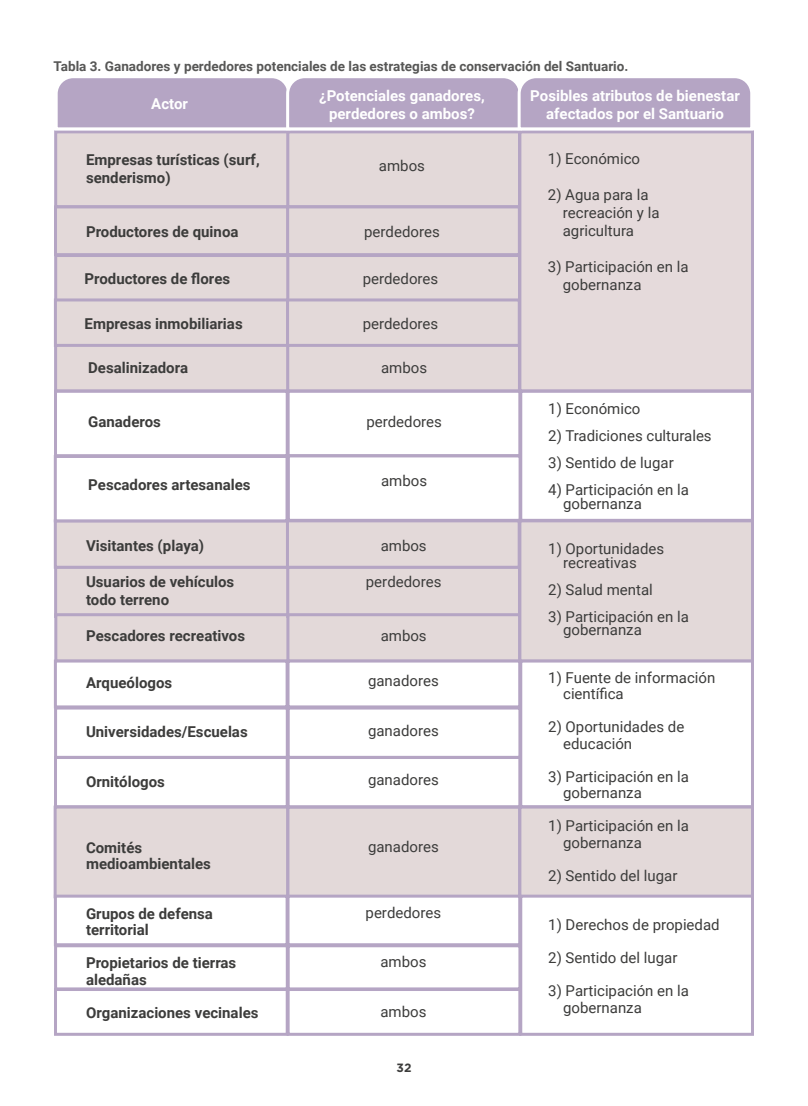
<style>
.page{position:relative;width:808px;height:1106px;background:#fff}
.page>*{position:absolute;margin:0;border:0;box-sizing:border-box;transform-origin:0 0}
.t1{font:15px/16.5px "Roboto";color:#3c3c3b}
.t2{font:700 15px/16.5px "Roboto";color:#3c3c3b}
.t3{font:700 15px/18px "Roboto";color:#fff;text-align:center}
.t4{font:700 13.5px "Roboto";color:#575756}
.t5{font:700 12px "Gotham";color:#3c3c3b}
</style>
<div class="page">
<div style="left:54px;top:205px;width:236px;height:51px;background:#e3d9d9;border:3px solid #b5a5c4"></div>
<div style="left:54px;top:130px;width:236px;height:78px;background:#e3d9d9;border:3px solid #b5a5c4"></div>
<div style="left:54px;top:254px;width:236px;height:48px;background:#e3d9d9;border:3px solid #b5a5c4"></div>
<div style="left:54px;top:298px;width:235px;height:49px;background:#e3d9d9;border:3px solid #b5a5c4"></div>
<div style="left:54px;top:344px;width:236px;height:48px;background:#e3d9d9;border:3px solid #b5a5c4"></div>
<div style="left:286px;top:205px;width:235px;height:51px;background:#e3d9d9;border:3px solid #b5a5c4"></div>
<div style="left:286px;top:130px;width:235px;height:78px;background:#e3d9d9;border:3px solid #b5a5c4"></div>
<div style="left:286px;top:254px;width:235px;height:48px;background:#e3d9d9;border:3px solid #b5a5c4"></div>
<div style="left:286px;top:298px;width:235px;height:49px;background:#e3d9d9;border:3px solid #b5a5c4"></div>
<div style="left:286px;top:344px;width:235px;height:48px;background:#e3d9d9;border:3px solid #b5a5c4"></div>
<div style="left:518px;top:130px;width:236px;height:262px;background:#e5dadb;border:3px solid #b5a5c4"></div>
<div style="left:287px;top:390px;width:234px;height:67px;background:#fff;border:3px solid #b5a5c4"></div>
<div style="left:54px;top:390px;width:235px;height:67px;background:#fff;border:3px solid #b5a5c4"></div>
<div style="left:519px;top:390px;width:235px;height:132px;background:#fff;border:3px solid #b5a5c4"></div>
<div style="left:54px;top:565px;width:236px;height:53px;background:#e3d9d9;border:3px solid #b5a5c4"></div>
<div style="left:54px;top:613px;width:236px;height:49px;background:#e3d9d9;border:3px solid #b5a5c4"></div>
<div style="left:286px;top:565px;width:235px;height:53px;background:#e3d9d9;border:3px solid #b5a5c4"></div>
<div style="left:286px;top:613px;width:235px;height:49px;background:#e3d9d9;border:3px solid #b5a5c4"></div>
<div style="left:518px;top:519px;width:236px;height:143px;background:#e3d9d9;border:3px solid #b5a5c4"></div>
<div style="left:54px;top:519px;width:235px;height:50px;background:#e3d9d9;border:3px solid #b5a5c4"></div>
<div style="left:286px;top:519px;width:235px;height:50px;background:#e3d9d9;border:3px solid #b5a5c4"></div>
<div style="left:286px;top:659px;width:235px;height:49px;background:#fff;border:3px solid #b5a5c4"></div>
<div style="left:54px;top:659px;width:235px;height:49px;background:#fff;border:3px solid #b5a5c4"></div>
<div style="left:287px;top:706px;width:234px;height:53px;background:#fff;border:3px solid #b5a5c4"></div>
<div style="left:54px;top:706px;width:235px;height:53px;background:#fff;border:3px solid #b5a5c4"></div>
<div style="left:287px;top:756px;width:234px;height:52px;background:#fff;border:3px solid #b5a5c4"></div>
<div style="left:54px;top:756px;width:235px;height:52px;background:#fff;border:3px solid #b5a5c4"></div>
<div style="left:519px;top:659px;width:235px;height:149px;background:#fff;border:3px solid #b5a5c4"></div>
<div style="left:287px;top:454px;width:235px;height:68px;background:#fff;border:3px solid #b5a5c4"></div>
<div style="left:54px;top:455px;width:234px;height:67px;background:#fff;border:3px solid #b5a5c4"></div>
<div style="left:54px;top:805px;width:235px;height:93px;background:#e3d9d9;border:3px solid #b5a5c4"></div>
<div style="left:286px;top:805px;width:235px;height:93px;background:#e3d9d9;border:3px solid #b5a5c4"></div>
<div style="left:518px;top:805px;width:236px;height:93px;background:#e3d9d9;border:3px solid #b5a5c4"></div>
<div style="left:286px;top:894px;width:235px;height:52px;background:#fff;border:3px solid #b5a5c4"></div>
<div style="left:54px;top:894px;width:235px;height:52px;background:#fff;border:3px solid #b5a5c4"></div>
<div style="left:287px;top:944px;width:234px;height:46px;border:3px solid #b5a5c4"></div>
<div style="left:54px;top:944px;width:235px;height:46px;border:3px solid #b5a5c4"></div>
<div style="left:287px;top:988px;width:234px;height:47px;background:#fff;border:3px solid #b5a5c4"></div>
<div style="left:54px;top:988px;width:235px;height:47px;background:#fff;border:3px solid #b5a5c4"></div>
<div style="left:519px;top:894px;width:235px;height:141px;background:#fff;border:3px solid #b5a5c4"></div>
<svg style="left:54px;top:78px;width:700px;height:54px;background:#bbacc9"></svg>
<p class="t4" style="left:54px;top:57px;width:576px">Tabla 3. Ganadores y perdedores potenciales de las estrategias de conservación del Santuario.</p>
<p class="t3" style="left:319px;top:86px;width:167px">¿Potenciales ganadores, perdedores o ambos?</p>
<p class="t3" style="left:530px;top:86px;width:211px">Posibles atributos de bienestar afectados por el Santuario</p>
<p class="t1" style="left:379px;top:157px;width:48px">ambos</p>
<p class="t3" style="left:151px;top:94px;width:38px">Actor</p>
<p class="t1" style="left:548px;top:150px;width:94px">1) Económico</p>
<p class="t1" style="left:563px;top:185px;width:98px;line-height:18px;text-indent:-15px">2) Agua para la recreación y la agricultura</p>
<p class="t1" style="left:563px;top:257px;width:127px;line-height:18px;text-indent:-15px">3) Participación en la gobernanza</p>
<p class="t2" style="left:86px;top:150px;width:175px;line-height:18px">Empresas turísticas (surf, senderismo)</p>
<p class="t2" style="left:86px;top:223px;width:154px">Productores de quinoa</p>
<p class="t1" style="left:364px;top:223px;width:77px">perdedores</p>
<p class="t2" style="left:85px;top:269px;width:147px">Productores de flores</p>
<p class="t1" style="left:363px;top:269px;width:77px">perdedores</p>
<p class="t2" style="left:85px;top:314px;width:160px">Empresas inmobiliarias</p>
<p class="t1" style="left:363px;top:314px;width:77px">perdedores</p>
<p class="t2" style="left:88px;top:359px;width:101px">Desalinizadora</p>
<p class="t1" style="left:381px;top:359px;width:48px">ambos</p>
<p class="t2" style="left:88px;top:413px;width:74px">Ganaderos</p>
<p class="t2" style="left:88px;top:476px;width:164px">Pescadores artesanales</p>
<p class="t2" style="left:86px;top:537px;width:120px">Visitantes (playa)</p>
<p class="t2" style="left:86px;top:572px;width:150px;line-height:18px">Usuarios de vehículos todo terreno</p>
<p class="t2" style="left:86px;top:627px;width:161px">Pescadores recreativos</p>
<p class="t2" style="left:86px;top:673px;width:88px">Arqueólogos</p>
<p class="t2" style="left:86px;top:723px;width:163px">Universidades/Escuelas</p>
<p class="t2" style="left:86px;top:772px;width:80px">Ornitólogos</p>
<p class="t2" style="left:86px;top:838px;width:126px">Comités medioambientales</p>
<p class="t2" style="left:86px;top:904px;width:128px">Grupos de defensa territorial</p>
<p class="t2" style="left:86px;top:954px;width:152px">Propietarios de tierras aledañas</p>
<p class="t2" style="left:86px;top:1003px;width:174px">Organizaciones vecinales</p>
<p class="t1" style="left:366px;top:413px;width:77px">perdedores</p>
<p class="t1" style="left:381px;top:471px;width:48px">ambos</p>
<p class="t1" style="left:381px;top:537px;width:48px">ambos</p>
<p class="t1" style="left:366px;top:573px;width:77px">perdedores</p>
<p class="t1" style="left:381px;top:627px;width:48px">ambos</p>
<p class="t1" style="left:368px;top:672px;width:72px">ganadores</p>
<p class="t1" style="left:368px;top:721px;width:72px">ganadores</p>
<p class="t1" style="left:368px;top:771px;width:72px">ganadores</p>
<p class="t1" style="left:368px;top:837px;width:72px">ganadores</p>
<p class="t1" style="left:366px;top:903px;width:77px">perdedores</p>
<p class="t1" style="left:380px;top:952px;width:48px">ambos</p>
<p class="t1" style="left:380px;top:1002px;width:48px">ambos</p>
<p class="t5" style="left:397px;top:1061px;width:16px">32</p>
<p class="t1" style="left:548px;top:400px;width:94px">1) Económico</p>
<p class="t1" style="left:548px;top:427px;width:165px">2) Tradiciones culturales</p>
<p class="t1" style="left:548px;top:454px;width:127px">3) Sentido de lugar</p>
<p class="t1" style="left:563px;top:482px;width:127px;line-height:13.5px;text-indent:-15px">4) Participación en la gobernanza</p>
<p class="t1" style="left:563px;top:541px;width:103px;line-height:13.5px;text-indent:-15px">1) Oportunidades recreativas</p>
<p class="t1" style="left:548px;top:580px;width:106px">2) Salud mental</p>
<p class="t1" style="left:563px;top:609px;width:127px;line-height:13.5px;text-indent:-15px">3) Participación en la gobernanza</p>
<p class="t1" style="left:563px;top:668px;width:154px;text-indent:-15px">1) Fuente de información científica</p>
<p class="t1" style="left:563px;top:718px;width:123px;text-indent:-15px">2) Oportunidades de educación</p>
<p class="t1" style="left:563px;top:767px;width:127px;text-indent:-15px">3) Participación en la gobernanza</p>
<p class="t1" style="left:563px;top:817px;width:127px;text-indent:-15px">1) Participación en la gobernanza</p>
<p class="t1" style="left:548px;top:866px;width:131px">2) Sentido del lugar</p>
<p class="t1" style="left:548px;top:916px;width:173px">1) Derechos de propiedad</p>
<p class="t1" style="left:548px;top:949px;width:131px">2) Sentido del lugar</p>
<p class="t1" style="left:563px;top:982px;width:127px;text-indent:-15px">3) Participación en la gobernanza</p>
</div>
